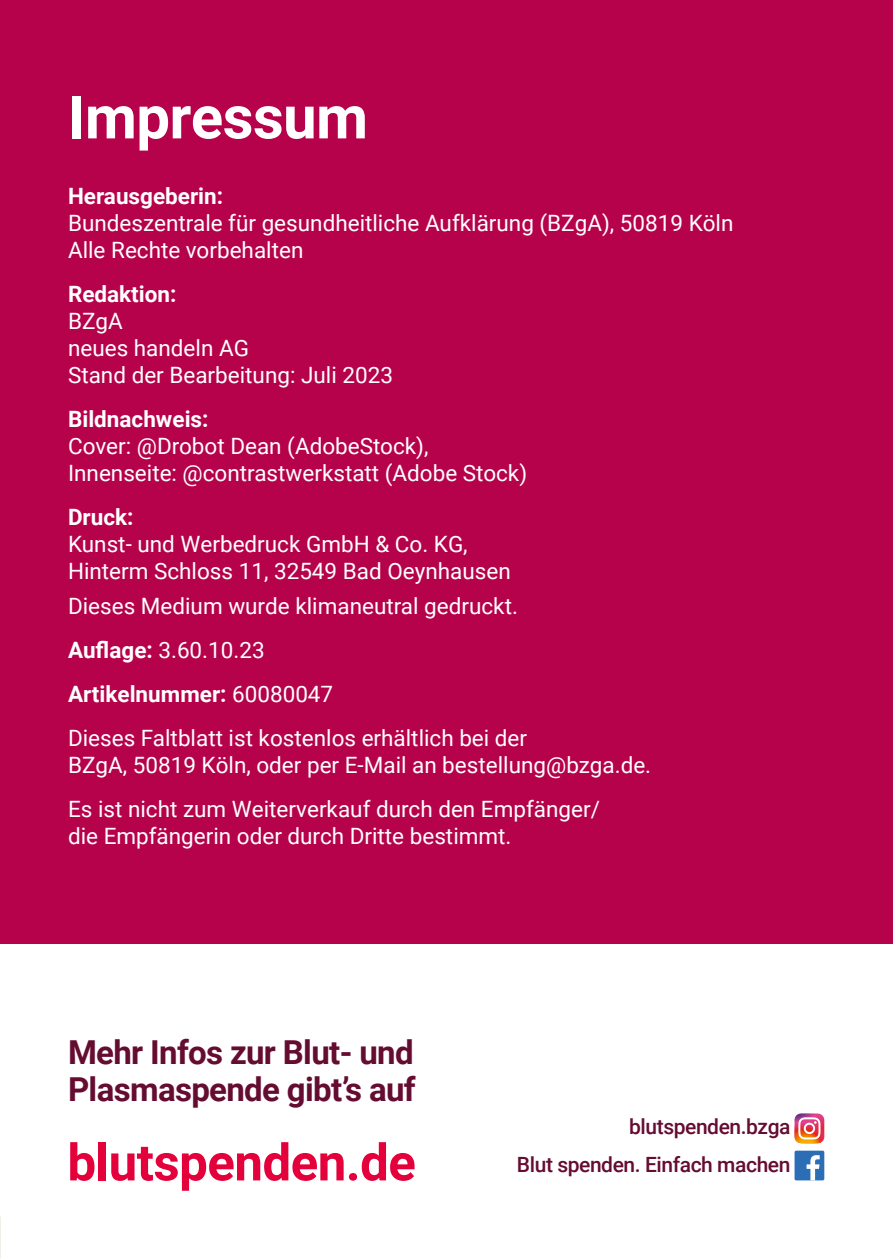
<style>
.page{position:relative;width:893px;height:1259px;background:#fff}
.page>*{position:absolute;margin:0;border:0;box-sizing:border-box;transform-origin:0 0}
.t1{font:700 60px "Roboto";letter-spacing:-.01em;color:#fff}
.P_Bold17_Pt{font:700 51px "Roboto";letter-spacing:-.01em;color:#e4003a}
.p_Bold_11pt{font:700 33px/37.5px "Roboto";letter-spacing:-.02em;color:#650c31}
.p_Impressum{font:22.5px/27px "Roboto";color:#fff}
.p_Impressum-2{font:700 22.5px "Roboto";color:#fff}
.p_fliess{font:500 21px "Roboto";letter-spacing:-.02em;color:#650c31}
.s1{font-weight:700}
.s2{font-weight:400}
</style>
<div class="page">
<div style="left:0;top:0;width:893px;height:944px;background:#b6024b"></div>
<div style="left:794px;top:1150px;width:30px;height:30px;background:#2c6eb6;border-radius:2px"></div>
<svg style="left:806px;top:1155px;width:14px;height:25px"></svg>
<svg style="left:794px;top:1113px;width:30px;height:30px"></svg>
<h2 class="t1" style="left:68px;top:75px;width:302px">Impressum</h2>
<p class="p_Impressum" style="left:68px;top:181px;width:667px"><span class="s1">Herausgeberin:<br></span>Bundeszentrale für gesundheitliche Aufklärung (BZgA), 50819 Köln<br>Alle Rechte vorbehalten</p>
<p class="p_Impressum" style="left:68px;top:279px;width:326px"><span class="s1">Redaktion:<br></span>BZgA<br>neues handeln AG<br>Stand der Bearbeitung: Juli 2023</p>
<p class="p_Impressum" style="left:68px;top:404px;width:461px"><span class="s1">Bildnachweis:<br></span>Cover: @Drobot Dean (AdobeStock),<br>Innenseite: @contrastwerkstatt (Adobe Stock)</p>
<p class="p_Impressum" style="left:68px;top:502px;width:444px"><span class="s1">Druck:<br></span>Kunst- und Werbedruck GmbH &amp; Co. KG,<br>Hinterm Schloss 11, 32549 Bad Oeynhausen</p>
<p class="p_Impressum" style="left:68px;top:592px;width:451px">Dieses Medium wurde klimaneutral gedruckt.</p>
<p class="p_Impressum" style="left:68px;top:636px;width:198px"><span class="s1">Auflage:</span> 3.60.10.23</p>
<p class="p_Impressum-2" style="left:68px;top:678px;width:267px">Artikelnummer: <span class="s2">60080047</span></p>
<p class="p_Impressum" style="left:68px;top:724px;width:585px">Dieses Faltblatt ist kostenlos erhältlich bei der<br>BZgA, 50819 Köln, oder per E-Mail an bestellung@bzga.de.</p>
<p class="p_Impressum" style="left:68px;top:795px;width:533px">Es ist nicht zum Weiterverkauf durch den Empfänger/ die Empfängerin oder durch Dritte bestimmt.</p>
<p class="p_Bold_11pt" style="left:68px;top:1032px;width:349px">Mehr Infos zur Blut- und<br>Plasmaspende gibt’s auf</p>
<p class="P_Bold17_Pt" style="left:67px;top:1126px;width:350px">blutspenden.de</p>
<p class="p_fliess" style="left:629px;top:1112px;width:163px">blutspenden.bzga</p>
<p class="p_fliess" style="left:517px;top:1150px;width:275px">Blut spenden. Einfach machen</p>
</div>
